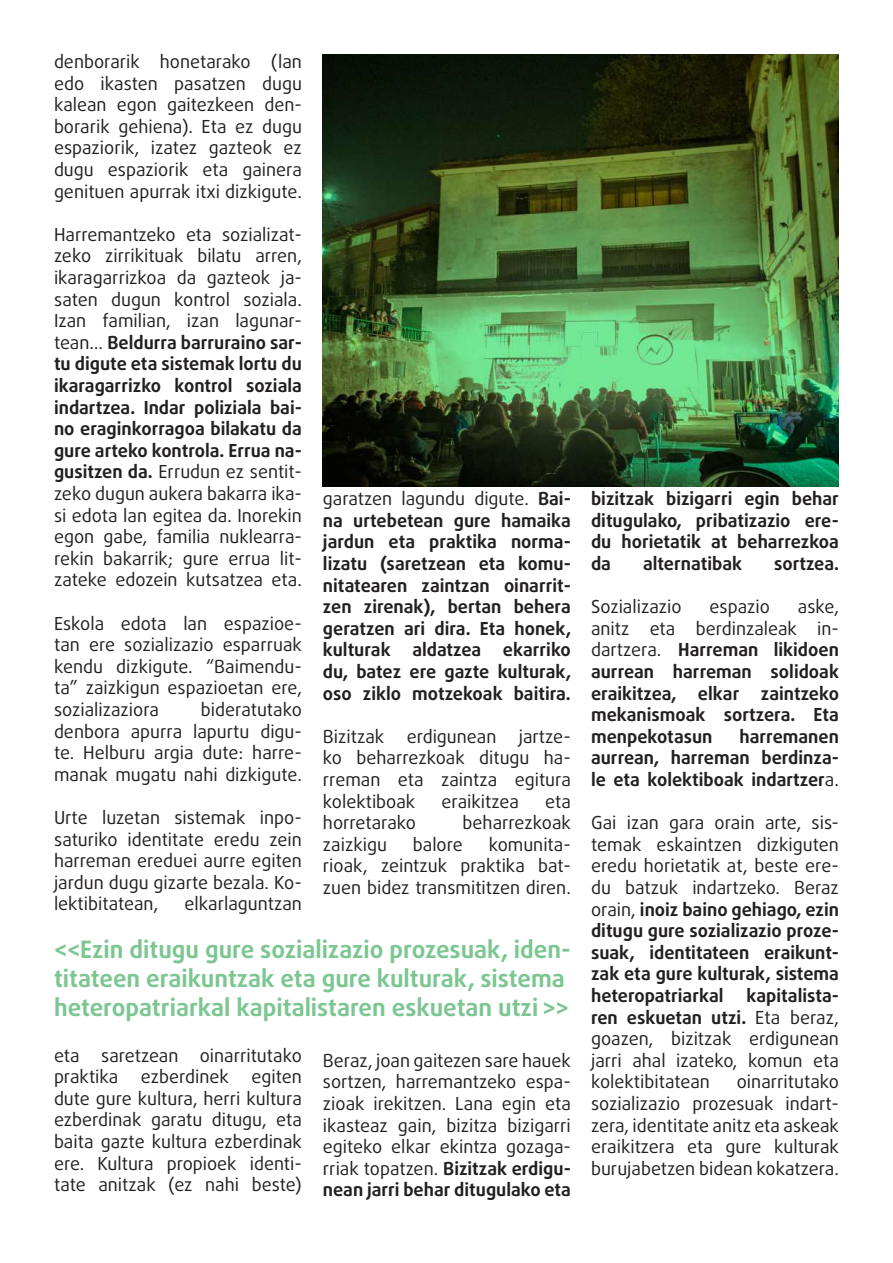
<style>
.page{position:relative;width:893px;height:1263px;background:#fff}
.page>*{position:absolute;margin:0;border:0;box-sizing:border-box;transform-origin:0 0}
.t1{font:700 24px/28.8px "Daxline Pro";color:#7bc691}
.t2{font:18px/21.6px "Daxline Pro";color:#231f20;text-align:justify}
.t3{font:700 18px/21.6px "Daxline Pro";color:#231f20;text-align:justify}
.s1{font-weight:700}
.s2{font-weight:400}
</style>
<div class="page">
<img style="left:323px;top:54px;width:516px;height:433px">
<p class="t2" style="left:54px;top:51px;width:249px">denborarik honetarako (lan edo ikasten pasatzen dugu kalean egon gaitezkeen den&shy;borarik gehiena). Eta ez dugu espaziorik, izatez gazteok ez dugu espaziorik eta gainera genituen apurrak itxi dizkigute.</p>
<p class="t2" style="left:54px;top:224px;width:249px">Harremantzeko eta sozializat&shy;zeko zirrikituak bilatu arren, ikaragarrizkoa da gazteok ja&shy;saten dugun kontrol soziala.<br>Izan familian, izan lagunar&shy;tean… <span class="s1">Beldurra barruraino sar&shy;tu digute eta sistemak lortu du ikaragarrizko kontrol soziala indartzea. Indar poliziala bai&shy;no eraginkorragoa bilakatu da gure arteko kontrola. Errua na&shy;gusitzen da.</span> Errudun ez sentit&shy;zeko dugun aukera bakarra ika&shy;si edota lan egitea da. Inorekin egon gabe, familia nuklearra&shy;rekin bakarrik; gure errua lit&shy;zateke edozein kutsatzea eta.</p>
<p class="t2" style="left:54px;top:612px;width:249px">Eskola edota lan espazioe&shy;tan ere sozializazio esparruak kendu dizkigute. “Baimendu&shy;ta” zaizkigun espazioetan ere, sozializaziora</p>
<p class="t2" style="left:54px;top:699px;width:249px;text-indent:147px">bideratutako denbora apurra lapurtu digu&shy;te. Helburu argia dute: harre&shy;manak mugatu nahi dizkigute.</p>
<p class="t2" style="left:54px;top:807px;width:249px">Urte luzetan sistemak inpo&shy;saturiko identitate eredu zein harreman ereduei aurre egiten jardun dugu gizarte bezala. Ko&shy;lektibitatean,</p>
<p class="t2" style="left:184px;top:893px;width:119px">elkarlaguntzan</p>
<p class="t3" style="left:323px;top:488px;width:249px"><span class="s2">garatzen lagundu digute.</span> Bai&shy;na urtebetean gure hamaika jardun eta praktika norma&shy;lizatu (saretzean eta komu&shy;nitatearen zaintzan oinarrit&shy;zen zirenak), bertan behera geratzen ari dira. Eta honek, kulturak aldatzea ekarriko du, batez ere gazte kulturak, oso ziklo motzekoak baitira.</p>
<p class="t2" style="left:323px;top:726px;width:249px">Bizitzak erdigunean jartze&shy;ko beharrezkoak ditugu ha&shy;rreman eta zaintza egitura kolektiboak</p>
<p class="t2" style="left:442px;top:790px;width:79px">eraikitzea</p>
<p class="t2" style="left:545px;top:790px;width:27px">eta</p>
<p class="t2" style="left:323px;top:812px;width:95px">horretarako</p>
<p class="t2" style="left:463px;top:812px;width:110px">beharrezkoak</p>
<p class="t2" style="left:323px;top:834px;width:66px">zaizkigu</p>
<p class="t2" style="left:413px;top:834px;width:51px">balore</p>
<p class="t2" style="left:323px;top:834px;width:249px;text-indent:166px">komunita&shy;rioak, zeintzuk praktika bat&shy;zuen bidez transmititzen diren.</p>
<h1 class="t1" style="left:54px;top:936px;width:518px">&lt;&lt;Ezin ditugu gure sozializazio prozesuak, iden&shy;titateen eraikuntzak eta gure kulturak, sistema heteropatriarkal kapitalistaren eskuetan utzi &gt;&gt;</h1>
<p class="t2" style="left:54px;top:1044px;width:249px">eta saretzean oinarritutako praktika</p>
<p class="t2" style="left:141px;top:1066px;width:89px">ezberdinek</p>
<p class="t2" style="left:54px;top:1066px;width:249px;text-indent:197px">egiten dute gure kultura, herri kultura ezberdinak garatu ditugu, eta baita gazte kultura ezberdinak ere. Kultura propioek identi&shy;tate anitzak (ez nahi beste)</p>
<p class="t2" style="left:323px;top:1050px;width:249px">Beraz, joan gaitezen sare hauek sortzen, harremantzeko espa&shy;zioak irekitzen. Lana egin eta ikasteaz gain, bizitza bizigarri egiteko elkar ekintza gozaga&shy;rriak topatzen. <span class="s1">Bizitzak erdigu&shy;nean jarri behar ditugulako eta</span></p>
<p class="t3" style="left:591px;top:488px;width:249px">bizitzak bizigarri egin behar ditugulako, pribatizazio ere&shy;du horietatik at beharrezkoa da</p>
<p class="t3" style="left:643px;top:553px;width:100px">alternatibak</p>
<p class="t3" style="left:774px;top:553px;width:66px">sortzea.</p>
<p class="t2" style="left:591px;top:596px;width:92px">Sozializazio</p>
<p class="t2" style="left:710px;top:596px;width:62px">espazio</p>
<p class="t3" style="left:591px;top:596px;width:249px;text-indent:207px"><span class="s2">aske, anitz eta berdinzaleak in&shy;dartzera.</span> Harreman likidoen aurrean harreman solidoak eraikitzea, elkar zaintzeko mekanismoak sortzera. Eta menpekotasun</p>
<p class="t3" style="left:591px;top:726px;width:249px;text-indent:148px">harremanen aurrean, harreman berdinza&shy;le eta kolektiboak indartzer<span class="s2">a.</span></p>
<p class="t3" style="left:591px;top:812px;width:249px"><span class="s2">Gai izan gara orain arte, sis&shy;temak eskaintzen dizkiguten eredu horietatik at, beste ere&shy;du batzuk indartzeko. Beraz orain,</span> inoiz baino gehiago, ezin ditugu gure sozializazio proze&shy;suak, identitateen eraikunt&shy;zak eta gure kulturak, sistema heteropatriarkal</p>
<p class="t2" style="left:591px;top:985px;width:249px;text-indent:155px"><span class="s1">kapitalista&shy;ren eskuetan utzi.</span> Eta beraz, goazen, bizitzak erdigunean jarri ahal izateko, komun eta kolektibitatean</p>
<p class="t2" style="left:591px;top:1071px;width:249px;text-indent:146px">oinarritutako sozializazio prozesuak indart&shy;zera, identitate anitz eta askeak eraikitzera eta gure kulturak burujabetzen bidean kokatzera.</p>
</div>
